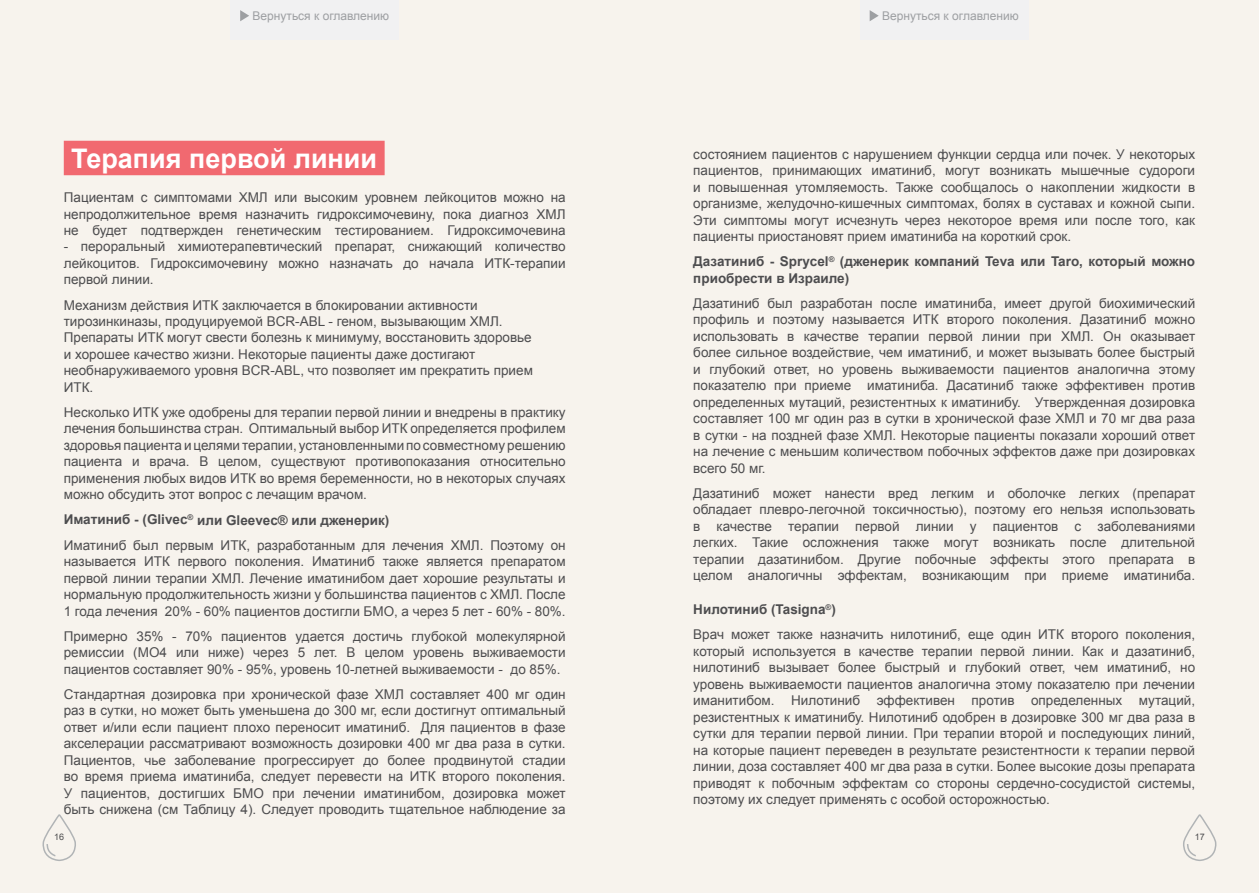
<style>
.page{position:relative;width:1259px;height:893px;background:#fff}
.page>*{position:absolute;margin:0;border:0;box-sizing:border-box;transform-origin:0 0}
.t1{font:700 27px "Arial";color:#fff}
.t2{font:13.5px/16.5px "Arial";color:#4d4d4f;text-align:justify}
.t3{font:700 13.5px/16.5px "Arial";color:#4d4d4f}
.t4{font:12px "Arial";color:#9d9fa2}
.t5{font:9px "Arial";color:#4d4d4f}
.s1{font-weight:700}
</style>
<div class="page">
<div style="left:0;top:0;width:642px;height:893px;background:#f7f3ed"></div>
<div style="left:616px;top:0;width:643px;height:893px;background:#f7f3ed"></div>
<div style="left:64px;top:141px;width:321px;height:34px;background:#f16970"></div>
<svg style="left:42px;top:814px;width:34px;height:47px"></svg>
<svg style="left:1183px;top:814px;width:33px;height:47px"></svg>
<div style="left:230px;top:0;width:169px;height:39px;background:#f1f1f2"></div>
<svg style="left:240px;top:10px;width:9px;height:11px"></svg>
<div style="left:860px;top:0;width:168px;height:39px;background:#f1f1f2"></div>
<svg style="left:869px;top:10px;width:9px;height:11px"></svg>
<p class="t4" style="left:252px;top:8px;width:138px">Вернуться к оглавлению</p>
<p class="t4" style="left:882px;top:8px;width:138px">Вернуться к оглавлению</p>
<h1 class="t1" style="left:71px;top:141px;width:307px">Терапия первой линии</h1>
<p class="t2" style="left:64px;top:189px;width:503px">Пациентам с симптомами ХМЛ или высоким уровнем лейкоцитов можно на непродолжительное время назначить гидроксимочевину, пока диагноз ХМЛ не будет подтвержден генетическим тестированием. Гидроксимочевина</p>
<p class="t2" style="left:64px;top:239px;width:503px">- пероральный химиотерапевтический препарат, снижающий количество лейкоцитов. Гидроксимочевину можно назначать до начала ИТК-терапии первой линии.</p>
<p class="t2" style="left:64px;top:297px;width:471px;text-align:left">Механизм действия ИТК заключается в блокировании активности тирозинкиназы, продуцируемой BCR-ABL - геном, вызывающим ХМЛ.<br>Препараты ИТК могут свести болезнь к минимуму, восстановить здоровье и хорошее качество жизни. Некоторые пациенты даже достигают необнаруживаемого уровня BCR-ABL, что позволяет им прекратить прием ИТК.</p>
<p class="t2" style="left:64px;top:404px;width:503px">Несколько ИТК уже одобрены для терапии первой линии и внедрены в практику лечения большинства стран. Оптимальный выбор ИТК определяется профилем здоровья пациента и целями терапии, установленными по совместному решению пациента и врача. В целом, существуют противопоказания относительно применения любых видов ИТК во время беременности, но в некоторых случаях можно обсудить этот вопрос с лечащим врачом.</p>
<p class="t2" style="left:64px;top:507px;width:503px;line-height:25px"><span class="s1">Иматиниб - (Glivec</span><sup>®</sup> <span class="s1">или Gleevec® или дженерик)<br></span>Иматиниб был первым ИТК, разработанным для лечения ХМЛ. Поэтому он</p>
<p class="t2" style="left:64px;top:553px;width:503px">называется ИТК первого поколения. Иматиниб также является препаратом первой линии терапии ХМЛ. Лечение иматинибом дает хорошие результаты и нормальную продолжительность жизни у большинства пациентов с ХМЛ. После 1 года лечения 20% - 60% пациентов достигли БМО, а через 5 лет - 60% - 80%.</p>
<p class="t2" style="left:64px;top:628px;width:503px">Примерно 35% - 70% пациентов удается достичь глубокой молекулярной ремиссии (МО4 или ниже) через 5 лет. В целом уровень выживаемости пациентов составляет 90% - 95%, уровень 10-летней выживаемости - до 85%.</p>
<p class="t2" style="left:64px;top:686px;width:503px">Стандартная дозировка при хронической фазе ХМЛ составляет 400 мг один раз в сутки, но может быть уменьшена до 300 мг, если достигнут оптимальный ответ и/или если пациент плохо переносит иматиниб. Для пациентов в фазе акселерации рассматривают возможность дозировки 400 мг два раза в сутки.<br>Пациентов, чье заболевание прогрессирует до более продвинутой стадии во время приема иматиниба, следует перевести на ИТК второго поколения.<br>У пациентов, достигших БМО при лечении иматинибом, дозировка может быть снижена (см Таблицу 4). Следует проводить тщательное наблюдение за</p>
<p class="t5" style="left:54px;top:831px;width:12px">16</p>
<p class="t5" style="left:1194px;top:831px;width:12px">17</p>
<p class="t2" style="left:693px;top:146px;width:503px">состоянием пациентов с нарушением функции сердца или почек. У некоторых пациентов, принимающих иматиниб, могут возникать мышечные судороги и повышенная утомляемость. Также сообщалось о накоплении жидкости в организме, желудочно-кишечных симптомах, болях в суставах и кожной сыпи.<br>Эти симптомы могут исчезнуть через некоторое время или после того, как пациенты приостановят прием иматиниба на короткий срок.</p>
<p class="t3" style="left:693px;top:254px;width:503px">Дазатиниб - Sprycel<sup>®</sup> (дженерик компаний Teva или Taro, который можно приобрести в Израиле)</p>
<p class="t2" style="left:693px;top:295px;width:503px">Дазатиниб был разработан после иматиниба, имеет другой биохимический профиль и поэтому называется ИТК второго поколения. Дазатиниб можно использовать в качестве терапии первой линии при ХМЛ. Он оказывает более сильное воздействие, чем иматиниб, и может вызывать более быстрый и глубокий ответ, но уровень выживаемости пациентов аналогична этому показателю при приеме иматиниба. Дасатиниб также эффективен против определенных мутаций, резистентных к иматинибу. Утвержденная дозировка составляет 100 мг один раз в сутки в хронической фазе ХМЛ и 70 мг два раза в сутки - на поздней фазе ХМЛ. Некоторые пациенты показали хороший ответ на лечение с меньшим количеством побочных эффектов даже при дозировках всего 50 мг.</p>
<p class="t2" style="left:693px;top:485px;width:503px">Дазатиниб может нанести вред легким и оболочке легких (препарат обладает плевро-легочной токсичностью), поэтому его нельзя использовать в качестве терапии первой линии у пациентов с заболеваниями легких. Такие осложнения также могут возникать после длительной терапии дазатинибом. Другие побочные эффекты этого препарата в целом аналогичны эффектам, возникающим при приеме иматиниба.</p>
<p class="t2" style="left:693px;top:597px;width:503px;line-height:25px"><span class="s1">Нилотиниб (Tasigna</span><sup>®</sup><span class="s1">)<br></span>Врач может также назначить нилотиниб, еще один ИТК второго поколения,</p>
<p class="t2" style="left:693px;top:643px;width:503px">который используется в качестве терапии первой линии. Как и дазатиниб, нилотиниб вызывает более быстрый и глубокий ответ, чем иматиниб, но уровень выживаемости пациентов аналогична этому показателю при лечении иманитибом. Нилотиниб эффективен против определенных мутаций, резистентных к иматинибу. Нилотиниб одобрен в дозировке 300 мг два раза в сутки для терапии первой линии. При терапии второй и последующих линий, на которые пациент переведен в результате резистентности к терапии первой линии, доза составляет 400 мг два раза в сутки. Более высокие дозы препарата приводят к побочным эффектам со стороны сердечно-сосудистой системы, поэтому их следует применять с особой осторожностью.</p>
</div>
